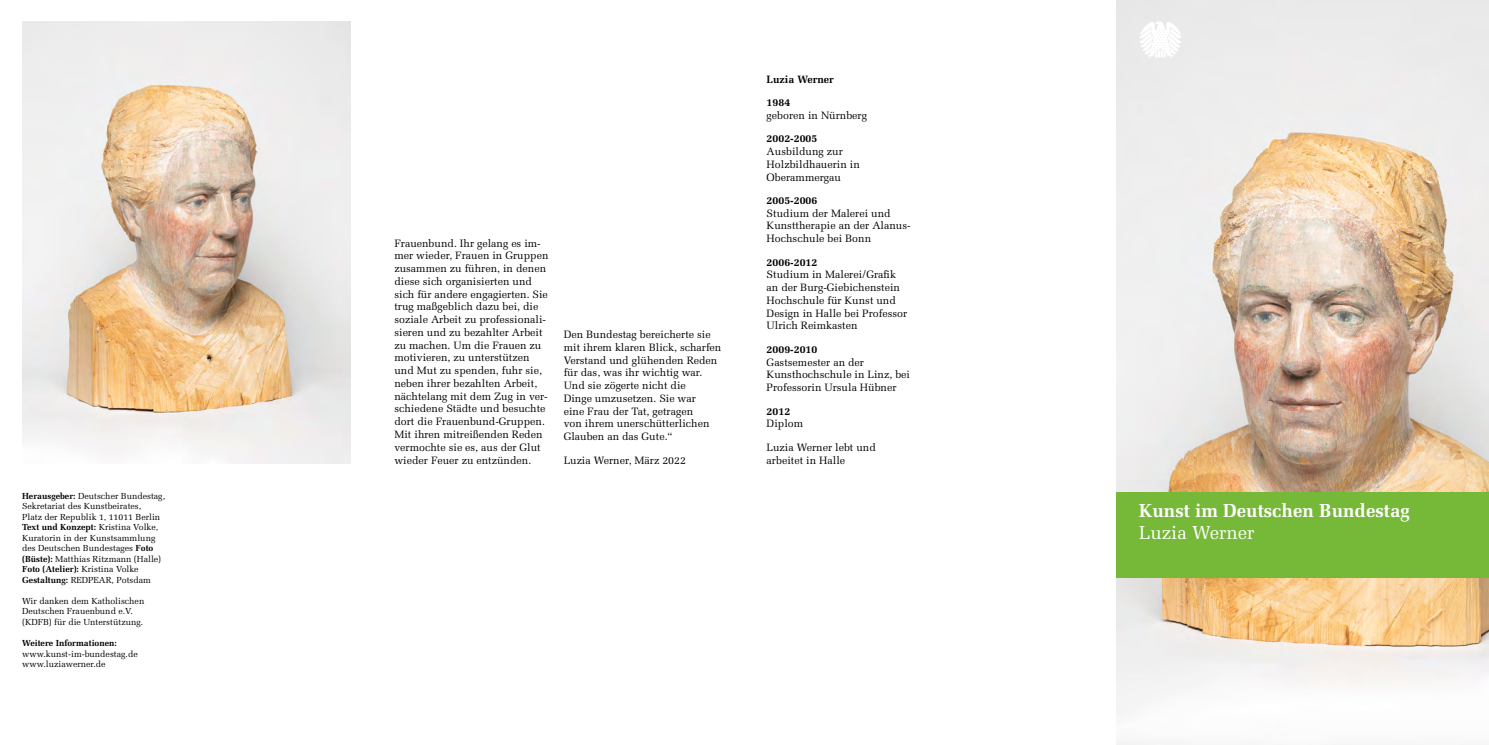
<style>
.page{position:relative;width:1489px;height:745px;background:#fff}
.page>*{position:absolute;margin:0;border:0;box-sizing:border-box;transform-origin:0 0}
.t1{font:700 18.75px "Melior LT Pro";color:#fff}
.t2{font:18.75px "Melior LT Pro";color:#fff}
.Fliess{font:10.62px/12.8px "Melior LT Pro";color:#000}
.Fliess-2{font:700 10.62px "Melior LT Pro";color:#000}
.t3{font:8.75px/10.5px "Melior LT Pro";color:#000}
.t4{font:700 8.75px "Melior LT Pro";color:#000}
.s1{font-weight:700}
</style>
<div class="page">
<img style="left:1116px;top:0;width:372px;height:744px">
<img style="left:22px;top:21px;width:328px;height:442px">
<div style="left:1116px;top:491px;width:372px;height:86px;background:#76b837"></div>
<svg style="left:1139px;top:21px;width:42px;height:37px"></svg>
<p class="t3" style="left:22px;top:490px;width:144px"><span class="s1">Herausgeber:</span> Deutscher Bundestag, Sekretariat des Kunstbeirates,<br>Platz der Republik 1, 11011 Berlin <span class="s1">Text und Konzept:</span> Kristina Volke, Kuratorin in der Kunstsammlung des Deutschen Bundestages <span class="s1">Foto (Büste):</span> Matthias Ritzmann (Halle)<br><span class="s1">Foto (Atelier):</span> Kristina Volke <span class="s1">Gestaltung:</span> REDPEAR, Potsdam</p>
<p class="t3" style="left:22px;top:595px;width:124px">Wir danken dem Katholischen<br>Deutschen Frauenbund e.V. (KDFB) für die Unterstützung.</p>
<p class="t4" style="left:22px;top:637px;width:96px">Weitere Informationen:</p>
<p class="t3" style="left:22px;top:647px;width:117px">www.kunst-im-bundestag.de www.luziawerner.de</p>
<p class="Fliess" style="left:394px;top:236px;width:156px">Frauenbund. Ihr gelang es im&shy;mer wieder, Frauen in Gruppen zusammen zu führen, in denen diese sich organisierten und sich für andere engagierten. Sie trug maßgeblich dazu bei, die soziale Arbeit zu professionali&shy;sieren und zu bezahlter Arbeit zu machen. Um die Frauen zu motivieren, zu unterstützen und Mut zu spenden, fuhr sie, neben ihrer bezahlten Arbeit, nächtelang mit dem Zug in ver&shy;schiedene Städte und besuchte dort die Frauenbund-Gruppen.<br>Mit ihren mitreißenden Reden vermochte sie es, aus der Glut wieder Feuer zu entzünden.</p>
<p class="Fliess" style="left:563px;top:328px;width:159px">Den Bundestag bereicherte sie mit ihrem klaren Blick, scharfen<br>Verstand und glühenden Reden für das, was ihr wichtig war.<br>Und sie zögerte nicht die<br>Dinge umzusetzen. Sie war<br>eine Frau der Tat, getragen<br>von ihrem unerschütterlichen<br>Glauben an das Gute.“</p>
<p class="Fliess" style="left:563px;top:453px;width:124px">Luzia Werner, März 2022</p>
<p class="Fliess-2" style="left:766px;top:72px;width:69px">Luzia Werner</p>
<p class="Fliess" style="left:766px;top:96px;width:102px"><span class="s1">1984<br></span>geboren in Nürnberg</p>
<p class="Fliess" style="left:766px;top:132px;width:95px"><span class="s1">2002-2005<br></span>Ausbildung zur<br>Holzbildhauerin in<br>Oberammergau</p>
<p class="Fliess" style="left:766px;top:194px;width:146px"><span class="s1">2005-2006<br></span>Studium der Malerei und<br>Kunsttherapie an der Alanus-<br>Hochschule bei Bonn</p>
<p class="Fliess" style="left:766px;top:255px;width:142px"><span class="s1">2006-2012<br></span>Studium in Malerei/Grafik an der Burg-Giebichenstein<br>Hochschule für Kunst und<br>Design in Halle bei Professor<br>Ulrich Reimkasten</p>
<p class="Fliess" style="left:766px;top:342px;width:145px"><span class="s1">2009-2010<br></span>Gastsemester an der<br>Kunsthochschule in Linz, bei<br>Professorin Ursula Hübner</p>
<p class="Fliess" style="left:766px;top:404px;width:38px"><span class="s1">2012<br></span>Diplom</p>
<p class="Fliess" style="left:766px;top:440px;width:111px">Luzia Werner lebt und arbeitet in Halle</p>
<h1 class="t1" style="left:1138px;top:498px;width:272px">Kunst im Deutschen Bundestag</h1>
<h1 class="t2" style="left:1138px;top:521px;width:117px">Luzia Werner</h1>
</div>
